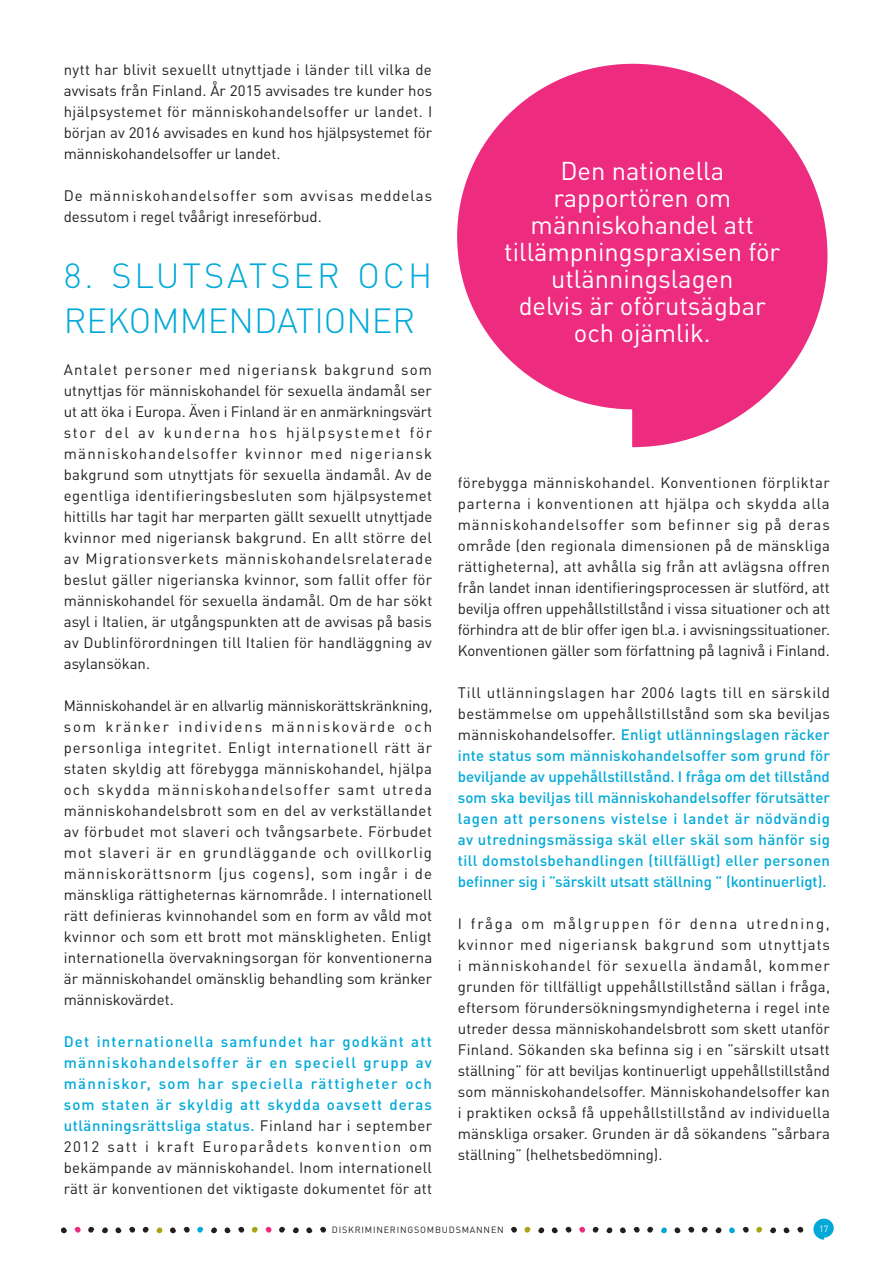
<style>
.page{position:relative;width:893px;height:1263px;background:#fff}
.page>*{position:absolute;margin:0;border:0;box-sizing:border-box;transform-origin:0 0}
.leipis{font:300 34.5px/45px "DINOT";color:#00a9d8}
.leipis-2{font:25.5px/27px "DINOT";color:#fff;text-align:center}
.leipis-3{font:15px/21px "DINOT";color:#231f20;text-align:justify}
.leipis-4{font:500 15px/21px "DINOT";letter-spacing:.01em;color:#00a9d8;text-align:justify}
.leipis-5{font:15px/21px "DINOT";letter-spacing:.065em;color:#231f20}
.t1{font:9px "DINOT";letter-spacing:.09em;color:#231f20}
.t2{font:9px "DINOT";color:#fff}
.s1{font-weight:400;color:#231f20}
</style>
<div class="page">
<svg style="left:116px;top:1227px;width:5px;height:6px"></svg>
<svg style="left:170px;top:1227px;width:6px;height:6px"></svg>
<svg style="left:61px;top:1227px;width:6px;height:6px"></svg>
<svg style="left:156px;top:1227px;width:6px;height:6px"></svg>
<svg style="left:211px;top:1227px;width:6px;height:6px"></svg>
<svg style="left:102px;top:1227px;width:6px;height:6px"></svg>
<svg style="left:129px;top:1227px;width:6px;height:5px"></svg>
<svg style="left:184px;top:1227px;width:6px;height:5px"></svg>
<svg style="left:75px;top:1227px;width:6px;height:5px"></svg>
<svg style="left:143px;top:1227px;width:6px;height:5px"></svg>
<svg style="left:197px;top:1227px;width:6px;height:5px"></svg>
<svg style="left:88px;top:1227px;width:6px;height:5px"></svg>
<svg style="left:225px;top:1227px;width:6px;height:6px"></svg>
<svg style="left:238px;top:1227px;width:6px;height:5px"></svg>
<svg style="left:252px;top:1227px;width:6px;height:5px"></svg>
<svg style="left:620px;top:1227px;width:6px;height:6px"></svg>
<svg style="left:606px;top:1227px;width:6px;height:6px"></svg>
<svg style="left:661px;top:1227px;width:6px;height:6px"></svg>
<svg style="left:579px;top:1227px;width:6px;height:5px"></svg>
<svg style="left:634px;top:1227px;width:6px;height:5px"></svg>
<svg style="left:593px;top:1227px;width:6px;height:5px"></svg>
<svg style="left:647px;top:1227px;width:6px;height:5px"></svg>
<svg style="left:784px;top:1227px;width:6px;height:6px"></svg>
<svg style="left:675px;top:1227px;width:5px;height:6px"></svg>
<svg style="left:729px;top:1227px;width:6px;height:6px"></svg>
<svg style="left:715px;top:1227px;width:6px;height:6px"></svg>
<svg style="left:770px;top:1227px;width:6px;height:6px"></svg>
<svg style="left:797px;top:1227px;width:6px;height:5px"></svg>
<svg style="left:688px;top:1227px;width:6px;height:5px"></svg>
<svg style="left:743px;top:1227px;width:6px;height:5px"></svg>
<svg style="left:702px;top:1227px;width:6px;height:5px"></svg>
<svg style="left:756px;top:1227px;width:6px;height:5px"></svg>
<svg style="left:306px;top:1227px;width:6px;height:6px"></svg>
<svg style="left:293px;top:1227px;width:6px;height:6px"></svg>
<svg style="left:265px;top:1227px;width:6px;height:5px"></svg>
<svg style="left:320px;top:1227px;width:6px;height:5px"></svg>
<svg style="left:279px;top:1227px;width:6px;height:5px"></svg>
<svg style="left:552px;top:1227px;width:6px;height:6px"></svg>
<svg style="left:538px;top:1227px;width:6px;height:6px"></svg>
<svg style="left:565px;top:1227px;width:6px;height:5px"></svg>
<svg style="left:511px;top:1227px;width:6px;height:5px"></svg>
<svg style="left:525px;top:1227px;width:5px;height:5px"></svg>
<svg style="left:813px;top:1219px;width:21px;height:21px"></svg>
<svg style="left:457px;top:64px;width:370px;height:383px;fill:#ee2c7f"></svg>
<p class="leipis-3" style="left:64px;top:59px;width:370px">nytt har blivit sexuellt utnyttjade i länder till vilka de avvisats från Finland. År 2015 avvisades tre kunder hos hjälpsystemet för människohandelsoffer ur landet. I början av 2016 avvisades en kund hos hjälpsystemet för människohandelsoffer ur landet.</p>
<p class="leipis-5" style="left:64px;top:185px;width:370px">De människohandelsoffer som avvisas meddelas dessutom i regel tvåårigt inreseförbud.</p>
<p class="leipis" style="left:64px;top:253px;width:370px">8. SLUTSATSER OCH<br>REKOMMENDATIONER</p>
<p class="leipis-3" style="left:64px;top:359px;width:370px">Antalet personer med nigeriansk bakgrund som utnyttjas för människohandel för sexuella ändamål ser ut att öka i Europa. Även i Finland är en anmärkningsvärt stor del av kunderna hos hjälpsystemet för människohandelsoffer kvinnor med nigeriansk bakgrund som utnyttjats för sexuella ändamål. Av de egentliga identifieringsbesluten som hjälpsystemet hittills har tagit har merparten gällt sexuellt utnyttjade kvinnor med nigeriansk bakgrund. En allt större del av Migrationsverkets människohandelsrelaterade beslut gäller nigerianska kvinnor, som fallit offer för människohandel för sexuella ändamål. Om de har sökt asyl i Italien, är utgångspunkten att de avvisas på basis av Dublinförordningen till Italien för handläggning av asylansökan.</p>
<p class="leipis-3" style="left:64px;top:695px;width:370px">Människohandel är en allvarlig människorättskränkning, som kränker individens människovärde och personliga integritet. Enligt internationell rätt är staten skyldig att förebygga människohandel, hjälpa och skydda människohandelsoffer samt utreda människohandelsbrott som en del av verkställandet av förbudet mot slaveri och tvångsarbete. Förbudet mot slaveri är en grundläggande och ovillkorlig människorättsnorm (jus cogens), som ingår i de mänskliga rättigheternas kärnområde. I internationell rätt definieras kvinnohandel som en form av våld mot kvinnor och som ett brott mot mänskligheten. Enligt internationella övervakningsorgan för konventionerna är människohandel omänsklig behandling som kränker människovärdet.</p>
<p class="leipis-4" style="left:64px;top:1031px;width:370px">Det internationella samfundet har godkänt att människohandelsoffer är en speciell grupp av människor, som har speciella rättigheter och som staten är skyldig att skydda oavsett deras utlänningsrättsliga status. <span class="s1">Finland har i september 2012 satt i kraft Europarådets konvention om bekämpande av människohandel. Inom internationell rätt är konventionen det viktigaste dokumentet för att</span></p>
<p class="leipis-2" style="left:504px;top:157px;width:278px">Den nationella rapportören om människohandel att tillämpningspraxisen för utlänningslagen</p>
<p class="leipis-2" style="left:519px;top:292px;width:249px">delvis är oförutsägbar och ojämlik.</p>
<p class="leipis-3" style="left:458px;top:472px;width:374px">förebygga människohandel. Konventionen förpliktar parterna i konventionen att hjälpa och skydda alla människohandelsoffer som befinner sig på deras område (den regionala dimensionen på de mänskliga rättigheterna), att avhålla sig från att avlägsna offren från landet innan identifieringsprocessen är slutförd, att bevilja offren uppehållstillstånd i vissa situationer och att förhindra att de blir offer igen bl.a. i avvisningssituationer.<br>Konventionen gäller som författning på lagnivå i Finland.</p>
<p class="leipis-4" style="left:458px;top:681px;width:374px"><span class="s1">Till utlänningslagen har 2006 lagts till en särskild bestämmelse om uppehållstillstånd som ska beviljas människohandelsoffer.</span> Enligt utlänningslagen räcker inte status som människohandelsoffer som grund för beviljande av uppehållstillstånd. I fråga om det tillstånd som ska beviljas till människohandelsoffer förutsätter lagen att personens vistelse i landet är nödvändig av utredningsmässiga skäl eller skäl som hänför sig till domstolsbehandlingen (tillfälligt) eller personen befinner sig i ”särskilt utsatt ställning ” (kontinuerligt).</p>
<p class="leipis-3" style="left:458px;top:913px;width:374px">I fråga om målgruppen för denna utredning, kvinnor med nigeriansk bakgrund som utnyttjats i människohandel för sexuella ändamål, kommer grunden för tillfälligt uppehållstillstånd sällan i fråga, eftersom förundersökningsmyndigheterna i regel inte utreder dessa människohandelsbrott som skett utanför Finland. Sökanden ska befinna sig i en ”särskilt utsatt ställning” för att beviljas kontinuerligt uppehållstillstånd som människohandelsoffer. Människohandelsoffer kan i praktiken också få uppehållstillstånd av individuella mänskliga orsaker. Grunden är då sökandens ”sårbara ställning” (helhetsbedömning).</p>
<p class="t1" style="left:332px;top:1224px;width:173px">DISKRIMINERINGSOMBUDSMANNEN</p>
<p class="t2" style="left:819px;top:1222px;width:11px">17</p>
</div>
